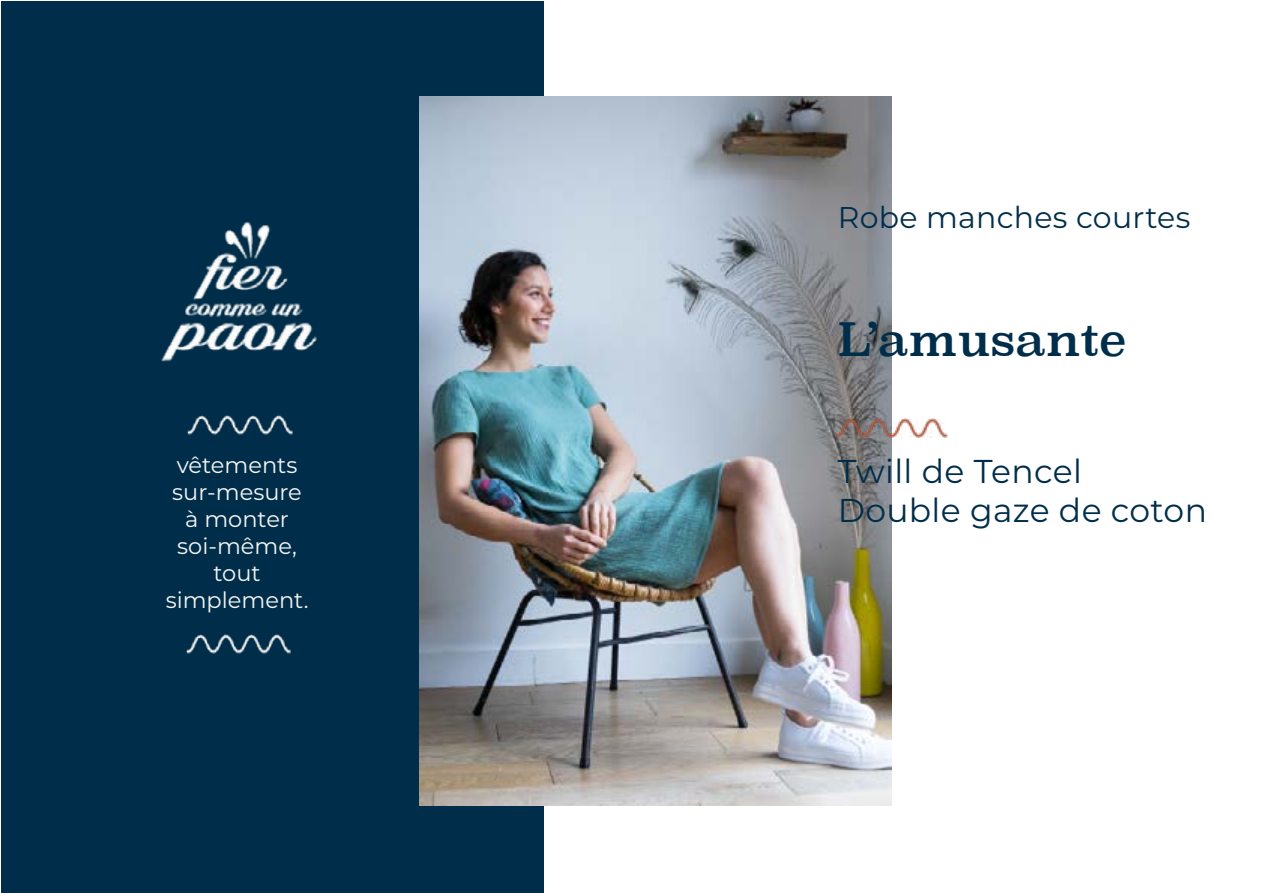
<style>
.page{position:relative;width:1263px;height:893px;background:#fff}
.page>*{position:absolute;margin:0;border:0;box-sizing:border-box;transform-origin:0 0}
.t1{font:45px "Superclarendon Rg";color:#002e4a}
.t2{font:33px/39.6px "Montserrat";letter-spacing:.01em;color:#002e4a}
.t3{font:30px "Montserrat";letter-spacing:.01em;color:#002e4a}
.t4{font:22.5px/27px "Montserrat";color:#f7f6f4;text-align:center}
</style>
<div class="page">
<div style="left:1px;top:1px;width:543px;height:891px;background:#002e4a"></div>
<img style="left:161px;top:222px;width:156px;height:140px">
<img style="left:187px;top:415px;width:106px;height:19px">
<img style="left:186px;top:634px;width:105px;height:19px">
<img style="left:419px;top:96px;width:472px;height:709px">
<img style="left:836px;top:419px;width:111px;height:19px">
<p class="t4" style="left:166px;top:450px;width:144px">vêtements sur-mesure à monter soi-même, tout simplement.</p>
<h3 class="t3" style="left:838px;top:196px;width:354px">Robe manches courtes</h3>
<h1 class="t1" style="left:838px;top:313px;width:290px">L’amusante</h1>
<h2 class="t2" style="left:838px;top:450px;width:371px">Twill de Tencel<br>Double gaze de coton</h2>
</div>
